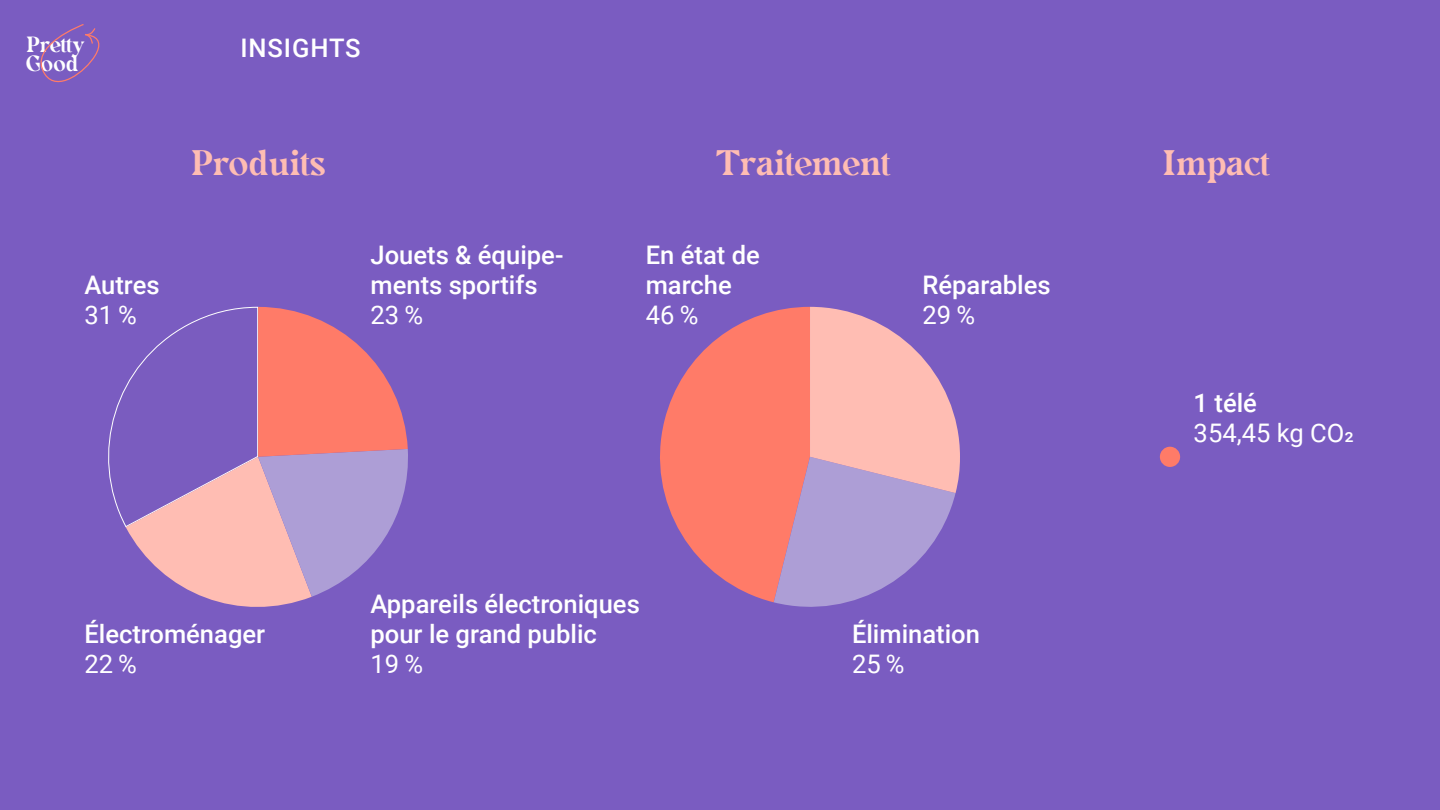
<style>
.page{position:relative;width:1440px;height:810px;background:#7a5cc1}
.page>*{position:absolute;margin:0;border:0;box-sizing:border-box;transform-origin:0 0}
.t1{font:33.83px "Chromate";color:#ffbdb3}
.t2{font:500 25.58px/30px "Roboto";color:#fff}
.t3{font:25.58px "Roboto";color:#fff}
.t4{font:500 25.58px "Roboto";letter-spacing:.035em;color:#fff}
.t5{font:21px/19.2px "Chromate";color:#fff}
</style>
<div class="page">
<svg style="left:40px;top:24px;width:60px;height:59px"></svg>
<svg style="left:660px;top:311px;width:114px;height:291px;fill:#ff7b68"></svg>
<svg style="left:774px;top:307px;width:186px;height:300px"></svg>
<div style="left:1160px;top:447px;width:20px;height:20px;background:#ff7b68;border-radius:50%"></div>
<svg style="left:108px;top:307px;width:300px;height:300px"></svg>
<p class="t5" style="left:26px;top:35px;width:60px">Pretty<br>Good</p>
<p class="t4" style="left:240px;top:30px;width:122px">INSIGHTS</p>
<p class="t2" style="left:84px;top:269px;width:77px">Autres</p>
<p class="t3" style="left:84px;top:297px;width:54px">31 %</p>
<h1 class="t1" style="left:191px;top:143px;width:136px">Produits</h1>
<h1 class="t1" style="left:717px;top:143px;width:176px">Traitement</h1>
<h1 class="t1" style="left:1162px;top:143px;width:109px">Impact</h1>
<p class="t2" style="left:370px;top:239px;width:194px">Jouets &amp; équipe&shy;ments sportifs</p>
<p class="t3" style="left:370px;top:297px;width:54px">23 %</p>
<p class="t2" style="left:646px;top:239px;width:116px">En état de marche</p>
<p class="t3" style="left:646px;top:297px;width:54px">46 %</p>
<p class="t2" style="left:923px;top:269px;width:130px">Réparables</p>
<p class="t3" style="left:923px;top:297px;width:54px">29 %</p>
<p class="t2" style="left:1194px;top:387px;width:65px">1 télé</p>
<p class="t3" style="left:1194px;top:415px;width:162px">354,45 kg CO2</p>
<p class="t2" style="left:84px;top:618px;width:182px">Électroménager</p>
<p class="t3" style="left:84px;top:646px;width:54px">22 %</p>
<p class="t2" style="left:370px;top:588px;width:271px">Appareils électroniques pour le grand public</p>
<p class="t3" style="left:370px;top:646px;width:54px">19 %</p>
<p class="t2" style="left:852px;top:618px;width:130px">Élimination</p>
<p class="t3" style="left:852px;top:646px;width:54px">25 %</p>
</div>
